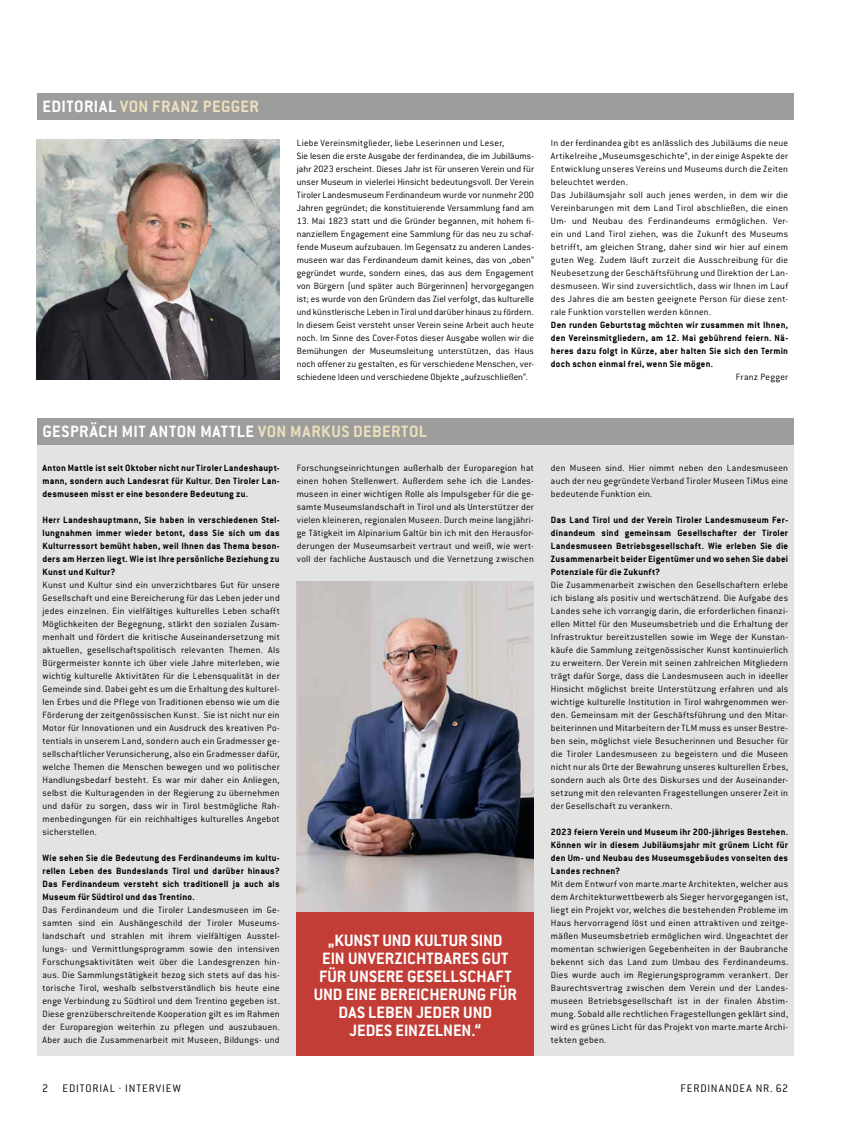
<style>
.page{position:relative;width:842px;height:1134px;background:#fff}
.page>*{position:absolute;margin:0;border:0;box-sizing:border-box;transform-origin:0 0}
.t1{font:700 18px/18px "Conduit ITC";letter-spacing:.01em;color:#fff;text-align:center}
.t2{font:700 18px "Conduit ITC";letter-spacing:.03em;color:#fff}
.t3{font:700 18px "Conduit ITC";letter-spacing:.03em;color:#ebdfbc}
.t4{font:300 12px "Conduit ITC";letter-spacing:.07em;color:#000}
.t5{font:300 10px/13px "Conduit ITC";letter-spacing:.02em;color:#000;text-align:justify}
.t6{font:700 10px/13px "Conduit ITC";letter-spacing:.025em;color:#000;text-align:justify}
.s1{color:#fff}
.s2{color:#ebdfbc}
</style>
<div class="page">
<div style="left:37px;top:94px;width:757px;height:26px;background:#9d9d9c"></div>
<img style="left:37px;top:139px;width:243px;height:241px">
<div style="left:37px;top:445px;width:757px;height:611px;background:#e3e3e3"></div>
<div style="left:37px;top:419px;width:757px;height:26px;background:#9d9d9c"></div>
<img style="left:297px;top:582px;width:237px;height:331px">
<div style="left:297px;top:913px;width:237px;height:143px;background:#c23d36"></div>
<h1 class="t3" style="left:43px;top:96px;width:218px"><span class="s1">EDITORIAL</span> VON FRANZ PEGGER</h1>
<p class="t5" style="left:297px;top:136px;width:239px;text-align:left">Liebe Vereinsmitglieder, liebe Leserinnen und Leser,<br>Sie lesen die erste Ausgabe der ferdinandea, die im Jubiläums&shy;jahr 2023 erscheint. Dieses Jahr ist für unseren Verein und für unser Museum in vielerlei Hinsicht bedeutungsvoll. Der Verein Tiroler Landesmuseum Ferdinandeum wurde vor nunmehr 200<br>Jahren gegründet; die konstituierende Versammlung fand am</p>
<p class="t5" style="left:297px;top:214px;width:239px">13. Mai 1823 statt und die Gründer begannen, mit hohem fi&shy;nanziellem Engagement eine Sammlung für das neu zu schaf&shy;fende Museum aufzubauen. Im Gegensatz zu anderen Landes&shy;museen war das Ferdinandeum damit keines, das von „oben“ gegründet wurde, sondern eines, das aus dem Engagement von Bürgern (und später auch Bürgerinnen) hervorgegangen ist; es wurde von den Gründern das Ziel verfolgt, das kulturelle und künstlerische Leben in Tirol und darüber hinaus zu fördern.<br>In diesem Geist versteht unser Verein seine Arbeit auch heute noch. Im Sinne des Cover-Fotos dieser Ausgabe wollen wir die Bemühungen der Museumsleitung unterstützen, das Haus noch offener zu gestalten, es für verschiedene Menschen, ver&shy;schiedene Ideen und verschiedene Objekte „aufzuschließen“.</p>
<p class="t5" style="left:551px;top:136px;width:239px;text-align:left">In der ferdinandea gibt es anlässlich des Jubiläums die neue Artikelreihe „Museumsgeschichte“, in der einige Aspekte der Entwicklung unseres Vereins und Museums durch die Zeiten beleuchtet werden.<br>Das Jubiläumsjahr soll auch jenes werden, in dem wir die Vereinbarungen mit dem Land Tirol abschließen, die einen Um- und Neubau des Ferdinandeums ermöglichen. Ver&shy;ein und Land Tirol ziehen, was die Zukunft des Museums betrifft, am gleichen Strang, daher sind wir hier auf einem guten Weg. Zudem läuft zurzeit die Ausschreibung für die Neubesetzung der Geschäftsführung und Direktion der Lan&shy;desmuseen. Wir sind zuversichtlich, dass wir Ihnen im Lauf des Jahres die am besten geeignete Person für diese zent&shy;rale Funktion vorstellen werden können.</p>
<p class="t6" style="left:551px;top:318px;width:239px">Den runden Geburtstag möchten wir zusammen mit Ihnen, den Vereinsmitgliedern, am 12. Mai gebührend feiern. Nä&shy;heres dazu folgt in Kürze, aber halten Sie sich den Termin doch schon einmal frei, wenn Sie mögen.</p>
<p class="t5" style="left:736px;top:370px;width:54px">Franz Pegger</p>
<h1 class="t2" style="left:43px;top:421px;width:386px">GESPRÄCH MIT ANTON MATTLE <span class="s2">VON MARKUS DEBERTOL</span></h1>
<p class="t6" style="left:43px;top:461px;width:239px">Anton Mattle ist seit Oktober nicht nur Tiroler Landeshaupt&shy;mann, sondern auch Landesrat für Kultur. Den Tiroler Lan&shy;desmuseen misst er eine besondere Bedeutung zu.</p>
<p class="t6" style="left:43px;top:513px;width:239px">Herr Landeshauptmann, Sie haben in verschiedenen Stel&shy;lungnahmen immer wieder betont, dass Sie sich um das Kulturressort bemüht haben, weil Ihnen das Thema beson&shy;ders am Herzen liegt. Wie ist Ihre persönliche Beziehung zu Kunst und Kultur?</p>
<p class="t5" style="left:43px;top:578px;width:239px">Kunst und Kultur sind ein unverzichtbares Gut für unsere Gesellschaft und eine Bereicherung für das Leben jeder und jedes einzelnen. Ein vielfältiges kulturelles Leben schafft Möglichkeiten der Begegnung, stärkt den sozialen Zusam&shy;menhalt und fördert die kritische Auseinandersetzung mit aktuellen, gesellschaftspolitisch relevanten Themen. Als Bürgermeister konnte ich über viele Jahre miterleben, wie wichtig kulturelle Aktivitäten für die Lebensqualität in der Gemeinde sind. Dabei geht es um die Erhaltung des kulturel&shy;len Erbes und die Pflege von Traditionen ebenso wie um die Förderung der zeitgenössischen Kunst. Sie ist nicht nur ein Motor für Innovationen und ein Ausdruck des kreativen Po&shy;tentials in unserem Land, sondern auch ein Gradmesser ge&shy;sellschaftlicher Verunsicherung, also ein Gradmesser dafür, welche Themen die Menschen bewegen und wo politischer Handlungsbedarf besteht. Es war mir daher ein Anliegen, selbst die Kulturagenden in der Regierung zu übernehmen und dafür zu sorgen, dass wir in Tirol bestmögliche Rah&shy;menbedingungen für ein reichhaltiges kulturelles Angebot sicherstellen.</p>
<p class="t6" style="left:43px;top:851px;width:239px">Wie sehen Sie die Bedeutung des Ferdinandeums im kultu&shy;rellen Leben des Bundeslands Tirol und darüber hinaus?<br>Das Ferdinandeum versteht sich traditionell ja auch als Museum für Südtirol und das Trentino.</p>
<p class="t5" style="left:43px;top:903px;width:239px">Das Ferdinandeum und die Tiroler Landesmuseen im Ge&shy;samten sind ein Aushängeschild der Tiroler Museums&shy;landschaft und strahlen mit ihrem vielfältigen Ausstel&shy;lungs- und Vermittlungsprogramm sowie den intensiven Forschungsaktivitäten weit über die Landesgrenzen hin&shy;aus. Die Sammlungstätigkeit bezog sich stets auf das his&shy;torische Tirol, weshalb selbstverständlich bis heute eine enge Verbindung zu Südtirol und dem Trentino gegeben ist.<br>Diese grenzüberschreitende Kooperation gilt es im Rahmen der Europaregion weiterhin zu pflegen und auszubauen.<br>Aber auch die Zusammenarbeit mit Museen, Bildungs- und</p>
<p class="t5" style="left:297px;top:461px;width:239px">Forschungseinrichtungen außerhalb der Europaregion hat einen hohen Stellenwert. Außerdem sehe ich die Landes&shy;museen in einer wichtigen Rolle als Impulsgeber für die ge&shy;samte Museumslandschaft in Tirol und als Unterstützer der vielen kleineren, regionalen Museen. Durch meine langjähri&shy;ge Tätigkeit im Alpinarium Galtür bin ich mit den Herausfor&shy;derungen der Museumsarbeit vertraut und weiß, wie wert&shy;voll der fachliche Austausch und die Vernetzung zwischen</p>
<p class="t5" style="left:551px;top:461px;width:239px">den Museen sind. Hier nimmt neben den Landesmuseen auch der neu gegründete Verband Tiroler Museen TiMus eine bedeutende Funktion ein.</p>
<p class="t6" style="left:551px;top:513px;width:239px">Das Land Tirol und der Verein Tiroler Landesmuseum Fer&shy;dinandeum sind gemeinsam Gesellschafter der Tiroler Landesmuseen Betriebsgesellschaft. Wie erleben Sie die Zusammenarbeit beider Eigentümer und wo sehen Sie dabei Potenziale für die Zukunft?</p>
<p class="t5" style="left:551px;top:578px;width:239px">Die Zusammenarbeit zwischen den Gesellschaftern erlebe ich bislang als positiv und wertschätzend. Die Aufgabe des Landes sehe ich vorrangig darin, die erforderlichen finanzi&shy;ellen Mittel für den Museumsbetrieb und die Erhaltung der Infrastruktur bereitzustellen sowie im Wege der Kunstan&shy;käufe die Sammlung zeitgenössischer Kunst kontinuierlich zu erweitern. Der Verein mit seinen zahlreichen Mitgliedern trägt dafür Sorge, dass die Landesmuseen auch in ideeller Hinsicht möglichst breite Unterstützung erfahren und als wichtige kulturelle Institution in Tirol wahrgenommen wer&shy;den. Gemeinsam mit der Geschäftsführung und den Mitar&shy;beiterinnen und Mitarbeitern der TLM muss es unser Bestre&shy;ben sein, möglichst viele Besucherinnen und Besucher für die Tiroler Landesmuseen zu begeistern und die Museen nicht nur als Orte der Bewahrung unseres kulturellen Erbes, sondern auch als Orte des Diskurses und der Auseinander&shy;setzung mit den relevanten Fragestellungen unserer Zeit in der Gesellschaft zu verankern.</p>
<p class="t6" style="left:551px;top:825px;width:239px">2023 feiern Verein und Museum ihr 200-jähriges Bestehen.<br>Können wir in diesem Jubiläumsjahr mit grünem Licht für den Um- und Neubau des Museumsgebäudes vonseiten des Landes rechnen?</p>
<p class="t5" style="left:551px;top:877px;width:239px">Mit dem Entwurf von marte.marte Architekten, welcher aus dem Architekturwettbewerb als Sieger hervorgegangen ist, liegt ein Projekt vor, welches die bestehenden Probleme im Haus hervorragend löst und einen attraktiven und zeitge&shy;mäßen Museumsbetrieb ermöglichen wird. Ungeachtet der momentan schwierigen Gegebenheiten in der Baubranche bekennt sich das Land zum Umbau des Ferdinandeums.<br>Dies wurde auch im Regierungsprogramm verankert. Der Baurechtsvertrag zwischen dem Verein und der Landes&shy;museen Betriebsgesellschaft ist in der finalen Abstim&shy;mung. Sobald alle rechtlichen Fragestellungen geklärt sind, wird es grünes Licht für das Projekt von marte.marte Archi&shy;tekten geben.</p>
<h1 class="t1" style="left:314px;top:931px;width:205px">„KUNST UND KULTUR SIND<br>EIN UNVERZICHTBARES GUT<br>FÜR UNSERE GESELLSCHAFT<br>UND EINE BEREICHERUNG FÜR<br>DAS LEBEN JEDER UND<br>JEDES EINZELNEN.“</h1>
<p class="t4" style="left:42px;top:1082px;width:140px">2 EDITORIAL · INTERVIEW</p>
<p class="t4" style="left:680px;top:1082px;width:109px">FERDINANDEA NR. 62</p>
</div>
